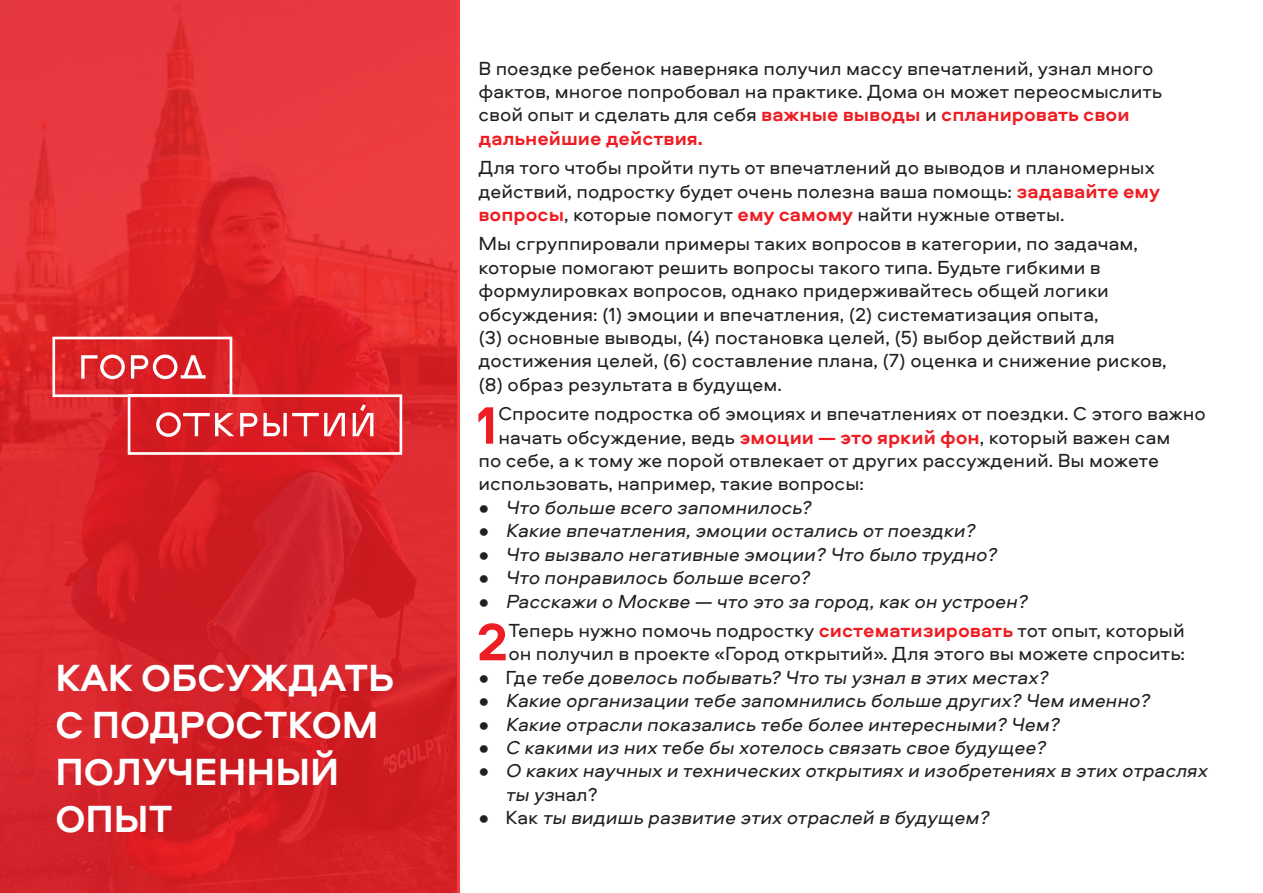
<style>
.page{position:relative;width:1263px;height:893px;background:#fff}
.page>*{position:absolute;margin:0;border:0;box-sizing:border-box;transform-origin:0 0}
.t1{font:700 54.75px "Aeroport";color:#ee1d23}
.t2{font:700 39px/46.8px "Aeroport";color:#fff}
.t3{font:19.5px/23.4px "Aeroport";color:#231f20}
.t4{font:italic 19.5px/23.4px "Aeroport";color:#231f20}
.s1{font-weight:700;color:#ee1d23}
.s2{font-style:normal}
</style>
<div class="page">
<svg style="left:0;top:0;width:459px;height:893px;background:#dc292f"></svg>
<svg style="left:51px;top:335px;width:352px;height:121px;background:#de3c40"></svg>
<h2 class="t2" style="left:55px;top:653px;width:340px">КАК ОБСУЖДАТЬ<br>С ПОДРОСТКОМ<br>ПОЛУЧЕННЫЙ<br>ОПЫТ</h2>
<p class="t3" style="left:478px;top:55px;width:685px">В поездке ребенок наверняка получил массу впечатлений, узнал много фактов, многое попробовал на практике. Дома он может переосмыслить свой опыт и сделать для себя <span class="s1">важные выводы</span> и <span class="s1">спланировать свои дальнейшие действия.</span></p>
<p class="t3" style="left:478px;top:155px;width:683px">Для того чтобы пройти путь от впечатлений до выводов и планомерных действий, подростку будет очень полезна ваша помощь: <span class="s1">задавайте ему вопросы</span>, которые помогут <span class="s1">ему самому</span> найти нужные ответы.</p>
<p class="t3" style="left:478px;top:231px;width:689px">Мы сгруппировали примеры таких вопросов в категории, по задачам, которые помогают решить вопросы такого типа. Будьте гибкими в формулировках вопросов, однако придерживайтесь общей логики обсуждения: (1) эмоции и впечатления, (2) систематизация опыта,<br>(3) основные выводы, (4) постановка целей, (5) выбор действий для достижения целей, (6) составление плана, (7) оценка и снижение рисков, (8) образ результата в будущем.</p>
<h1 class="t1" style="left:476px;top:386px;width:24px">1</h1>
<p class="t3" style="left:498px;top:401px;width:709px">Спросите подростка об эмоциях и впечатлениях от поездки. С этого важно</p>
<p class="t3" style="left:498px;top:424px;width:674px">начать обсуждение, ведь <span class="s1">эмоции — это яркий фон</span>, который важен сам</p>
<p class="t3" style="left:478px;top:448px;width:682px">по себе, а к тому же порой отвлекает от других рассуждений. Вы можете</p>
<p class="t3" style="left:478px;top:471px;width:387px">использовать, например, такие вопросы:</p>
<p class="t4" style="left:478px;top:495px;width:338px"><span class="s2">•</span> Что больше всего запомнилось?</p>
<p class="t4" style="left:478px;top:518px;width:503px"><span class="s2">•</span> Какие впечатления,эмоции остались от поездки?</p>
<p class="t4" style="left:478px;top:541px;width:524px"><span class="s2">•</span> Что вызвало негативные эмоции? Что было трудно?</p>
<p class="t4" style="left:478px;top:565px;width:337px"><span class="s2">•</span> Что понравилось больше всего?</p>
<p class="t4" style="left:478px;top:588px;width:555px"><span class="s2">•</span> Расскажи о Москве — что это за город,как он устроен?</p>
<h1 class="t1" style="left:476px;top:602px;width:34px">2</h1>
<p class="t3" style="left:508px;top:618px;width:678px">Теперь нужно помочь подростку <span class="s1">систематизировать</span> тот опыт, который он получил в проекте «Город открытий». Для этого вы можете спросить:</p>
<p class="t4" style="left:478px;top:664px;width:575px"><span class="s2">• Гд</span> е тебе довелось побывать? Что ты узнал в этих местах?</p>
<p class="t4" style="left:478px;top:688px;width:677px"><span class="s2">•</span> Какие организации тебе запомнились больше других? Чем именно?</p>
<p class="t4" style="left:478px;top:711px;width:587px"><span class="s2">•</span> Какие отрасли показались тебе более интересными? Чем?</p>
<p class="t4" style="left:478px;top:735px;width:573px"><span class="s2">•</span> С какими из них тебе бы хотелось связать свое будущее?</p>
<p class="t4" style="left:505px;top:758px;width:708px;text-indent:-27px"><span class="s2">•</span> О каких научных и технических открытиях и изобретениях в этих отраслях ты уз<span class="s2">нал?</span></p>
<p class="t4" style="left:478px;top:805px;width:516px"><span class="s2">• Ка к</span> ты видишь развитие этих отраслей в будущем?</p>
</div>
